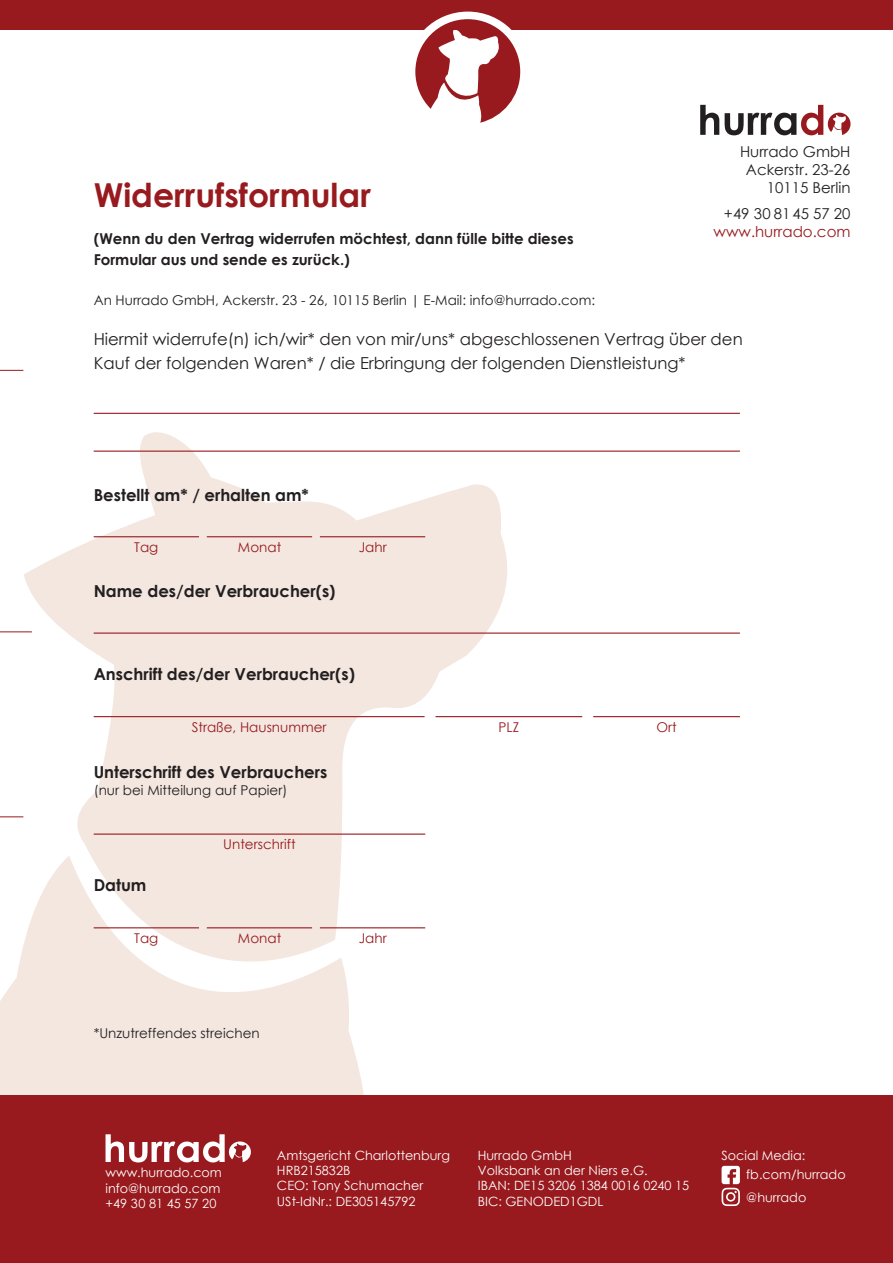
<style>
.page{position:relative;width:893px;height:1263px;background:#fff}
.page>*{position:absolute;margin:0;border:0;box-sizing:border-box;transform-origin:0 0}
.t1{font:700 33px "Century Gothic";color:#981a1e}
.t2{font:16.5px/24px "Century Gothic";color:#231f20}
.t3{font:700 16.5px "Century Gothic";color:#231f20}
.t4{font:700 15px/21px "Century Gothic";color:#231f20}
.t5{font:15px/18px "Century Gothic";color:#231f20;text-align:right}
.t6{font:15px "Century Gothic";color:#981a1e}
.t7{font:13.5px "Century Gothic";color:#231f20}
.t8{font:13.5px "Century Gothic";color:#981a1e}
.t9{font:12.75px/15.3px "Century Gothic";color:#fff}
</style>
<div class="page">
<hr style="left:0;top:631px;width:32px;height:1px;background:#981a1e">
<svg style="left:0;top:370px;width:23px;height:1px"></svg>
<svg style="left:0;top:816px;width:23px;height:1px"></svg>
<svg style="left:24px;top:432px;width:492px;height:497px;fill:#f3e7e0"></svg>
<svg style="left:0;top:856px;width:373px;height:239px;fill:#f3e7e0"></svg>
<div style="left:0;top:0;width:893px;height:30px;background:#981a1e"></div>
<svg style="left:700px;top:105px;width:19px;height:30px"></svg>
<svg style="left:725px;top:105px;width:125px;height:30px"></svg>
<svg style="left:415px;top:12px;width:106px;height:111px"></svg>
<div style="left:0;top:1095px;width:893px;height:168px;background:#981a1e"></div>
<svg style="left:106px;top:1134px;width:145px;height:28px"></svg>
<svg style="left:722px;top:1166px;width:18px;height:40px"></svg>
<hr style="left:94px;top:413px;width:646px;height:1px;background:#981a1e">
<hr style="left:94px;top:451px;width:646px;height:1px;background:#981a1e">
<hr style="left:207px;top:536px;width:105px;height:1px;background:#981a1e">
<hr style="left:320px;top:536px;width:105px;height:1px;background:#981a1e">
<hr style="left:436px;top:716px;width:146px;height:1px;background:#981a1e">
<hr style="left:593px;top:716px;width:147px;height:1px;background:#981a1e">
<hr style="left:94px;top:536px;width:105px;height:1px;background:#981a1e">
<hr style="left:94px;top:716px;width:331px;height:1px;background:#981a1e">
<hr style="left:94px;top:632px;width:646px;height:2px;background:#981a1e">
<hr style="left:94px;top:833px;width:331px;height:2px;background:#981a1e">
<hr style="left:207px;top:927px;width:105px;height:1px;background:#981a1e">
<hr style="left:320px;top:927px;width:105px;height:1px;background:#981a1e">
<hr style="left:94px;top:927px;width:105px;height:1px;background:#981a1e">
<h1 class="t1" style="left:94px;top:170px;width:279px">Widerrufsformular</h1>
<p class="t4" style="left:94px;top:228px;width:481px">(Wenn du den Vertrag widerrufen möchtest, dann fülle bitte dieses<br>Formular aus und sende es zurück.)</p>
<p class="t5" style="left:740px;top:143px;width:112px">Hurrado GmbH<br>Ackerstr. 23-26<br>10115 Berlin</p>
<p class="t5" style="left:724px;top:204px;width:128px">+49 30 81 45 57 20</p>
<p class="t6" style="left:714px;top:221px;width:138px">www.hurrado.com</p>
<p class="t7" style="left:94px;top:290px;width:503px">An Hurrado GmbH, Ackerstr. 23 - 26, 10115 Berlin | E-Mail: info@hurrado.com:</p>
<p class="t2" style="left:94px;top:327px;width:650px">Hiermit widerrufe(n) ich/wir* den von mir/uns* abgeschlossenen Vertrag über den<br>Kauf der folgenden Waren* / die Erbringung der folgenden Dienstleistung*</p>
<p class="t3" style="left:94px;top:482px;width:217px">Bestellt am* / erhalten am*</p>
<p class="t8" style="left:134px;top:537px;width:26px">Tag</p>
<p class="t8" style="left:238px;top:537px;width:45px">Monat</p>
<p class="t8" style="left:359px;top:537px;width:30px">Jahr</p>
<p class="t3" style="left:94px;top:579px;width:243px">Name des/der Verbraucher(s)</p>
<p class="t3" style="left:94px;top:662px;width:263px">Anschrift des/der Verbraucher(s)</p>
<p class="t8" style="left:192px;top:717px;width:136px">Straße, Hausnummer</p>
<p class="t3" style="left:94px;top:760px;width:235px">Unterschrift des Verbrauchers</p>
<p class="t7" style="left:94px;top:780px;width:195px">(nur bei Mitteilung auf Papier)</p>
<p class="t3" style="left:94px;top:873px;width:54px">Datum</p>
<p class="t8" style="left:223px;top:835px;width:74px">Unterschrift</p>
<p class="t8" style="left:134px;top:928px;width:26px">Tag</p>
<p class="t8" style="left:238px;top:928px;width:45px">Monat</p>
<p class="t8" style="left:359px;top:928px;width:30px">Jahr</p>
<p class="t7" style="left:94px;top:1023px;width:167px">*Unzutreffendes streichen</p>
<p class="t8" style="left:499px;top:717px;width:22px">PLZ</p>
<p class="t8" style="left:656px;top:717px;width:22px">Ort</p>
<p class="t9" style="left:106px;top:1165px;width:118px">www.hurrado.com info@hurrado.com +49 30 81 45 57 20</p>
<p class="t9" style="left:277px;top:1147px;width:174px">Amtsgericht Charlottenburg<br>HRB215832B<br>CEO: Tony Schumacher<br>USt-IdNr.: DE305145792</p>
<p class="t9" style="left:478px;top:1147px;width:213px">Hurrado GmbH<br>Volksbank an der Niers e.G.<br>IBAN: DE15 3206 1384 0016 0240 15<br>BIC: GENODED1GDL</p>
<p class="t9" style="left:746px;top:1145px;width:101px;line-height:19.6px;text-indent:-25px">Social Media: fb.com/hurrado</p>
<p class="t9" style="left:746px;top:1189px;width:62px">@hurrado</p>
</div>
